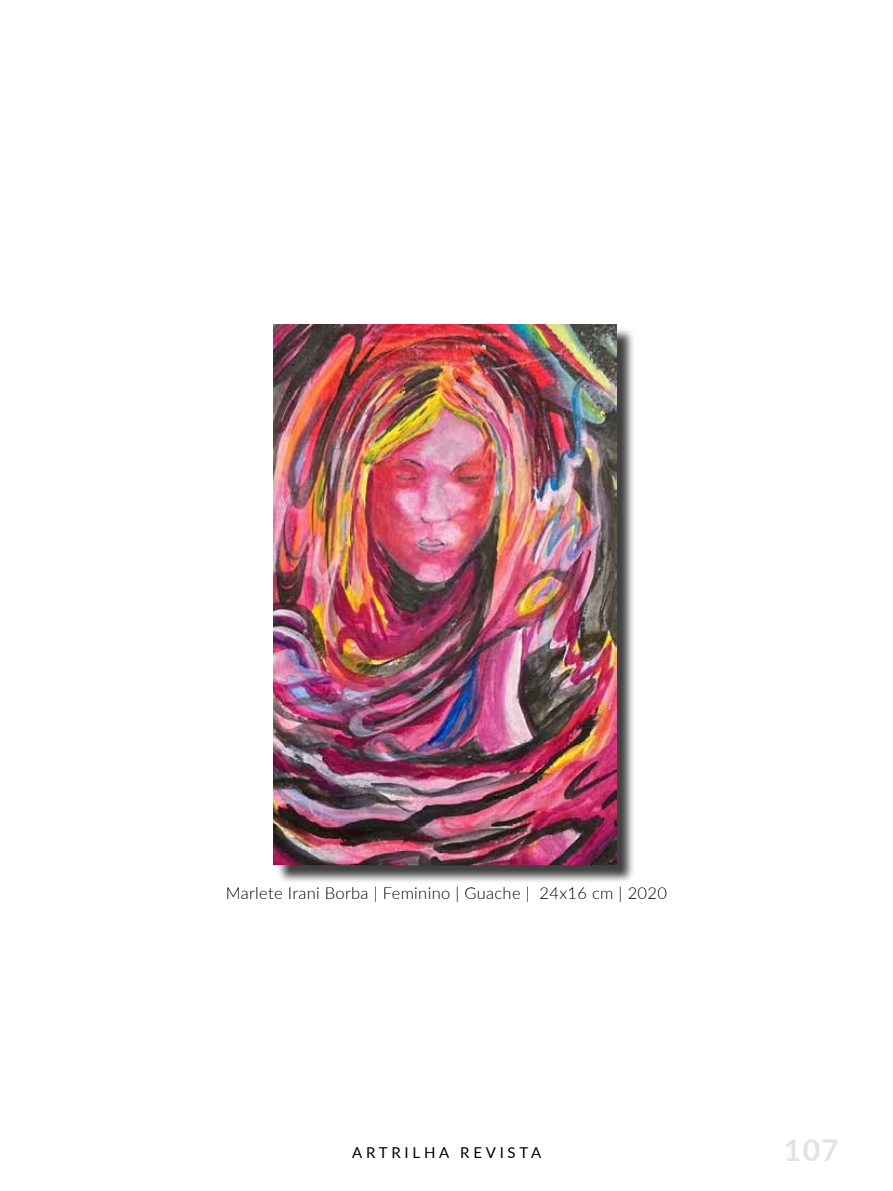
<style>
.page{position:relative;width:893px;height:1191px;background:#fff}
.page>*{position:absolute;margin:0;border:0;box-sizing:border-box;transform-origin:0 0}
.t1{font:700 30px "Lato";color:#e3e3e3}
.t2{font:300 16.5px "Lato";letter-spacing:.02em;color:#000}
.t3{font:15px "Lato";letter-spacing:.25em;color:#000}
</style>
<div class="page">
<div style="left:276px;top:328px;width:359px;height:556px;background:#000;opacity:.75"></div>
<img style="left:274px;top:324px;width:342px;height:540px">
<p class="t2" style="left:226px;top:881px;width:443px">Marlete Irani Borba | Feminino | Guache | 24x16 cm | 2020</p>
<p class="t3" style="left:352px;top:1142px;width:191px">ARTRILHA REVISTA</p>
<h1 class="t1" style="left:784px;top:1128px;width:57px">107</h1>
</div>
